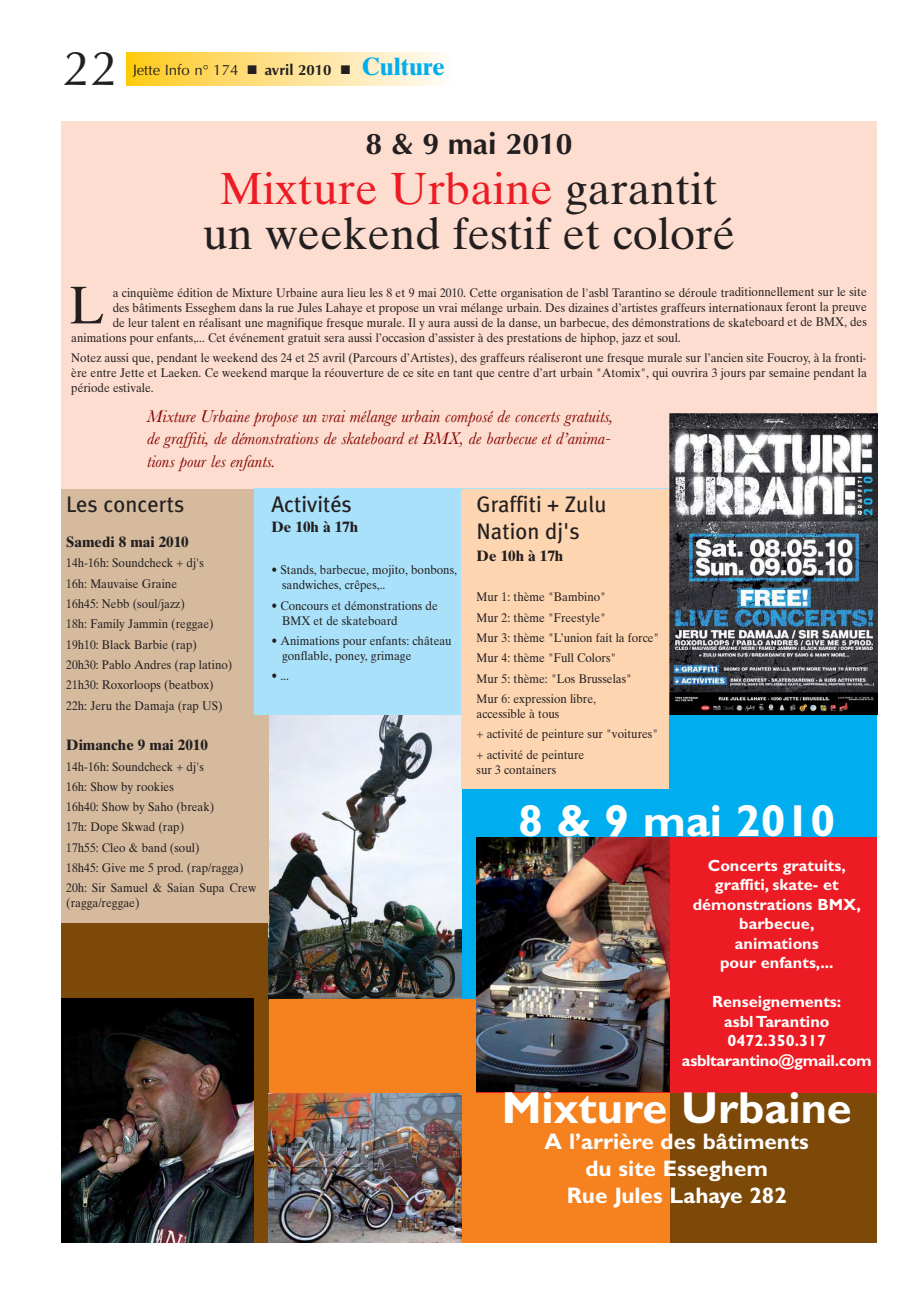
<style>
.page{position:relative;width:923px;height:1294px;background:#fff}
.page>*{position:absolute;margin:0;border:0;box-sizing:border-box;transform-origin:0 0}
.t1{font:55.25px "Times";color:#231f20}
.t2{font:49.25px "Optima";color:#231f20}
.t3{font:45px/45px "Times Ten";color:#231f20;text-align:center}
.t4{font:700 45px "Gill Sans";color:#fff}
.t5{font:700 30px "Optima";color:#231f20}
.t6{font:700 22.5px/27px "Gill Sans";color:#fff;text-align:center}
.t7{font:22.5px/27px "Meta Plus";color:#231f20}
.t8{font:italic 17.5px/22.5px "Baskerville";color:#820200}
.t9{font:700 16.25px/19.5px "Gill Sans";color:#fff;text-align:center}
.t10{font:700 15px "Times Ten";color:#231f20}
.t11{font:15px "Optima";color:#231f20}
.t12{font:12.5px/20.2px "Times Ten";color:#231f20;scale:.93 1}
.s1{font-weight:700}
.s2{font-family:"Times Ten";font-weight:700;font-size:25px;color:#00aeef}
.s3{color:#ed1c24}
</style>
<div class="page">
<svg style="left:127px;top:52px;width:317px;height:34px;background:#ffe18b"></svg>
<div style="left:61px;top:121px;width:815px;height:371px;background:#fdddcf"></div>
<div style="left:61px;top:919px;width:815px;height:324px;background:#7d4908"></div>
<img style="left:61px;top:999px;width:193px;height:244px">
<div style="left:269px;top:714px;width:607px;height:285px;background:#00aeef"></div>
<img style="left:269px;top:715px;width:192px;height:284px">
<div style="left:269px;top:999px;width:400px;height:244px;background:#f5821f"></div>
<img style="left:269px;top:1093px;width:192px;height:150px">
<div style="left:476px;top:837px;width:400px;height:255px;background:#ed1c24"></div>
<img style="left:476px;top:837px;width:193px;height:255px">
<div style="left:61px;top:489px;width:208px;height:433px;background:#d5ba9e"></div>
<div style="left:254px;top:488px;width:415px;height:227px;background:#aae1fa"></div>
<img style="left:669px;top:413px;width:208px;height:301px">
<div style="left:461px;top:489px;width:208px;height:299px;background:#fed5b1"></div>
<h2 class="t2" style="left:63px;top:47px;width:56px">22</h2>
<p class="t11" style="left:133px;top:64px;width:314px">Jette Info n° 174 ■ <span class="s1">avril 2010</span> ■ <span class="s2">Culture</span></p>
<h3 class="t5" style="left:365px;top:131px;width:208px">8 &amp; 9 mai 2010</h3>
<h3 class="t3" style="left:203px;top:171px;width:533px"><span class="s3">Mixture Urbaine</span> garantit un weekend festif et coloré</h3>
<p class="t12" style="left:113px;top:283px;width:812px">a cinquième édition de Mixture Urbaine aura lieu les 8 et 9 mai 2010. Cette organisation de l'asbl Tarantino se déroule traditionnellement sur le site</p>
<p class="t12" style="left:113px;top:298px;width:812px">des bâtiments Esseghem dans la rue Jules Lahaye et propose un vrai mélange urbain. Des dizaines d’artistes graffeurs internationaux feront la preuve</p>
<p class="t12" style="left:113px;top:313px;width:812px">de leur talent en réalisant une magnifique fresque murale. Il y aura aussi de la danse, un barbecue, des démonstrations de skateboard et de BMX, des</p>
<p class="t12" style="left:71px;top:328px;width:656px">animations pour enfants,... Cet événement gratuit sera aussi l’occasion d’assister à des prestations de hiphop, jazz et soul.</p>
<p class="t12" style="left:71px;top:351px;width:856px;line-height:15px;text-align:justify">Notez aussi que, pendant le weekend des 24 et 25 avril (Parcours d’Artistes), des graffeurs réaliseront une fresque murale sur l’ancien site Foucroy, à la fronti&shy;ère entre Jette et Laeken. Ce weekend marque la réouverture de ce site en tant que centre d’art urbain "Atomix", qui ouvrira 3 jours par semaine pendant la période estivale.</p>
<h1 class="t1" style="left:70px;top:285px;width:35px">L</h1>
<h3 class="t8" style="left:147px;top:407px;width:467px">Mixture Urbaine propose un vrai mélange urbain composé de concerts gratuits, de graffiti, de démonstrations de skateboard et BMX, de barbecue et d’anima&shy;tions pour les enfants.</h3>
<h3 class="t7" style="left:66px;top:491px;width:120px">Les concerts</h3>
<p class="t10" style="left:66px;top:536px;width:124px">Samedi 8 mai 2010</p>
<p class="t12" style="left:66px;top:554px;width:180px">14h-16h: Soundcheck + dj's<br>16h: Mauvaise Graine<br>16h45: Nebb (soul/jazz)<br>18h: Family Jammin (reggae)<br>19h10: Black Barbie (rap)<br>20h30: Pablo Andres (rap latino)<br>21h30: Roxorloops (beatbox)<br>22h: Jeru the Damaja (rap US)</p>
<p class="t10" style="left:66px;top:739px;width:143px">Dimanche 9 mai 2010</p>
<p class="t12" style="left:66px;top:757px;width:206px">14h-16h: Soundcheck + dj's<br>16h: Show by rookies<br>16h40: Show by Saho (break)<br>17h: Dope Skwad (rap)<br>17h55: Cleo &amp; band (soul)<br>18h45: Give me 5 prod. (rap/ragga)<br>20h: Sir Samuel &amp; Saian Supa Crew</p>
<p class="t12" style="left:66px;top:894px;width:80px">(ragga/reggae)</p>
<h3 class="t7" style="left:271px;top:491px;width:82px">Activités</h3>
<p class="t10" style="left:271px;top:521px;width:88px">De 10h à 17h</p>
<p class="t12" style="left:282px;top:564px;width:190px;line-height:15px;text-indent:-11px">• Stands, barbecue, mojito, bonbons, sandwiches, crêpes,..</p>
<p class="t12" style="left:282px;top:599px;width:169px;line-height:15px;text-indent:-11px">• Concours et démonstrations de<br>BMX et de skateboard</p>
<p class="t12" style="left:282px;top:635px;width:184px;line-height:15px;text-indent:-11px">• Animations pour enfants: château gonflable, poney, grimage</p>
<p class="t12" style="left:271px;top:667px;width:20px">• ...</p>
<h3 class="t7" style="left:476px;top:491px;width:131px">Graffiti + Zulu<br>Nation dj's</h3>
<p class="t10" style="left:476px;top:550px;width:88px">De 10h à 17h</p>
<p class="t12" style="left:476px;top:588px;width:198px">Mur 1: thème "Bambino"<br>Mur 2: thème "Freestyle"<br>Mur 3: thème "L’union fait la force"<br>Mur 4: thème "Full Colors"<br>Mur 5: thème: "Los Brusselas"<br>Mur 6: expression libre,</p>
<p class="t12" style="left:476px;top:705px;width:197px">accessible à tous<br>+ activité de peinture sur "voitures" + activité de peinture</p>
<p class="t12" style="left:476px;top:760px;width:87px">sur 3 containers</p>
<h3 class="t4" style="left:518px;top:805px;width:318px">8 &amp; 9 mai 2010</h3>
<h3 class="t9" style="left:692px;top:857px;width:169px">Concerts gratuits, graffiti, skate- et démonstrations BMX, barbecue,<br>animations<br>pour enfants,...</h3>
<h3 class="t9" style="left:681px;top:994px;width:191px">Renseignements:<br>asbl Tarantino<br>0472.350.317 asbltarantino@gmail.com</h3>
<h3 class="t4" style="left:501px;top:1092px;width:351px">Mixture Urbaine</h3>
<h3 class="t6" style="left:544px;top:1130px;width:266px">A l’arrière des bâtiments du site Esseghem<br>Rue Jules Lahaye 282</h3>
</div>
